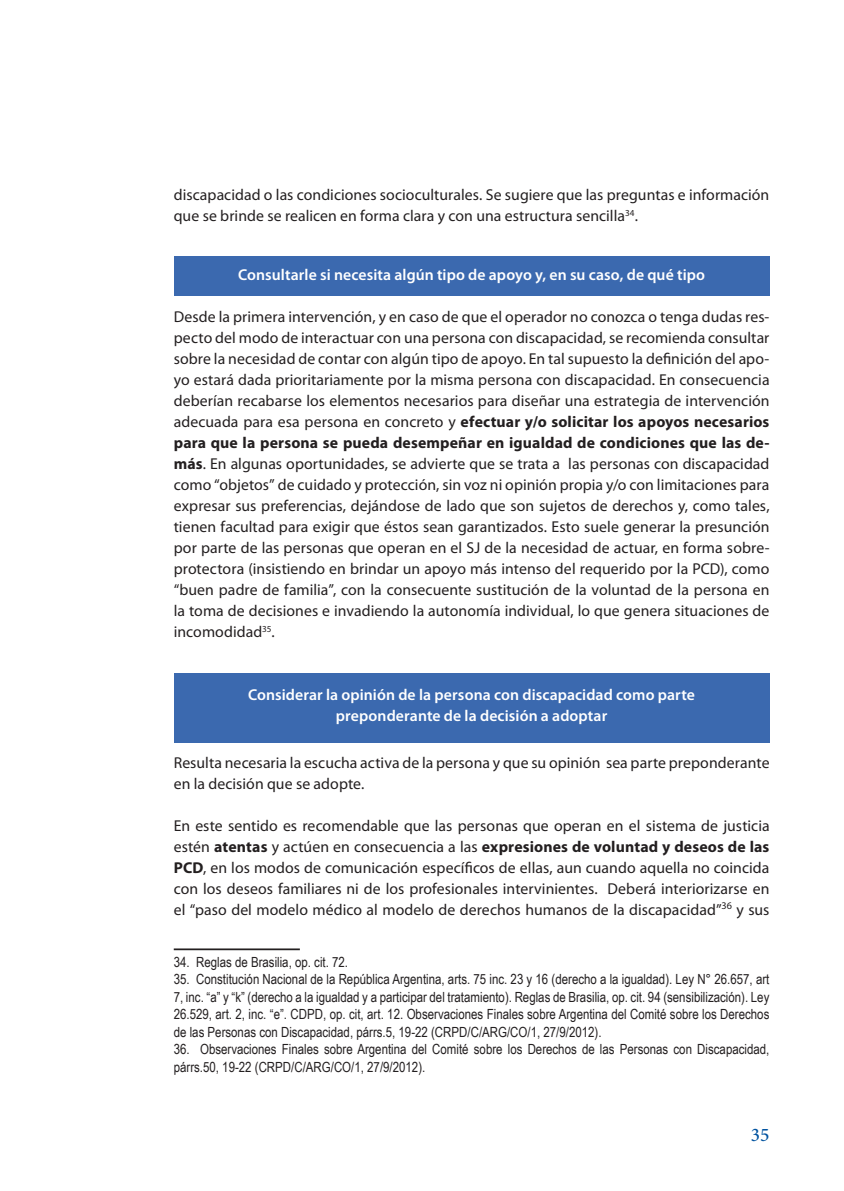
<style>
.page{position:relative;width:844px;height:1191px;background:#fff}
.page>*{position:absolute;margin:0;border:0;box-sizing:border-box;transform-origin:0 0}
.t1{font:500 19.25px "Minion Pro";color:#0153a0}
.t2{font:15.75px/21px "Myriad Pro";letter-spacing:.005em;color:#231f20}
.t3{font:600 15.75px/21px "Myriad Pro";letter-spacing:.005em;color:#fff;text-align:center}
.t4{font:14px/17.5px "Arial Narrow";color:#231f20;text-align:justify}
.s1{font-weight:700}
</style>
<div class="page">
<div style="left:174px;top:256px;width:595px;height:40px;background:#3b69af"></div>
<div style="left:174px;top:673px;width:595px;height:69px;background:#3b69af"></div>
<hr style="left:174px;top:948px;width:126px;height:2px;background:#231f20">
<p class="t2" style="left:174px;top:186px;width:597px">discapacidad o las condiciones socioculturales. Se sugiere que las preguntas e información que se brinde se realicen en forma clara y con una estructura sencilla<sup>34</sup>.</p>
<p class="t3" style="left:238px;top:266px;width:468px">Consultarle si necesita algún tipo de apoyo y, en su caso, de qué tipo</p>
<p class="t2" style="left:174px;top:308px;width:597px;text-align:justify">Desde la primera intervención, y en caso de que el operador no conozca o tenga dudas res&shy;pecto del modo de interactuar con una persona con discapacidad, se recomienda consultar sobre la necesidad de contar con algún tipo de apoyo. En tal supuesto la definición del apo&shy;yo estará dada prioritariamente por la misma persona con discapacidad. En consecuencia deberían recabarse los elementos necesarios para diseñar una estrategia de intervención adecuada para esa persona en concreto y <span class="s1">efectuar y/o solicitar los apoyos necesarios para que la persona se pueda desempeñar en igualdad de condiciones que las de&shy;más</span>. En algunas oportunidades, se advierte que se trata a las personas con discapacidad como “objetos” de cuidado y protección, sin voz ni opinión propia y/o con limitaciones para expresar sus preferencias, dejándose de lado que son sujetos de derechos y, como tales, tienen facultad para exigir que éstos sean garantizados. Esto suele generar la presunción por parte de las personas que operan en el SJ de la necesidad de actuar, en forma sobre&shy;protectora (insistiendo en brindar un apoyo más intenso del requerido por la PCD), como “buen padre de familia”, con la consecuente sustitución de la voluntad de la persona en la toma de decisiones e invadiendo la autonomía individual, lo que genera situaciones de incomodidad<sup>35</sup>.</p>
<p class="t3" style="left:248px;top:686px;width:448px">Considerar la opinión de la persona con discapacidad como parte preponderante de la decisión a adoptar</p>
<p class="t2" style="left:174px;top:753px;width:597px">Resulta necesaria la escucha activa de la persona y que su opinión sea parte preponderante en la decisión que se adopte.</p>
<p class="t2" style="left:174px;top:816px;width:597px;text-align:justify">En este sentido es recomendable que las personas que operan en el sistema de justicia estén <span class="s1">atentas</span> y actúen en consecuencia a las <span class="s1">expresiones de voluntad y deseos de las PCD</span>, en los modos de comunicación específicos de ellas, aun cuando aquella no coincida con los deseos familiares ni de los profesionales intervinientes. Deberá interiorizarse en el “paso del modelo médico al modelo de derechos humanos de la discapacidad”<sup>36</sup> y sus</p>
<p class="t4" style="left:174px;top:953px;width:176px">34. Reglas de Brasilia, op. cit. 72.</p>
<p class="t4" style="left:174px;top:970px;width:597px">35. Constitución Nacional de la República Argentina, arts. 75 inc. 23 y 16 (derecho a la igualdad). Ley N° 26.657, art 7, inc. “a” y “k” (derecho a la igualdad y a participar del tratamiento). Reglas de Brasilia, op. cit. 94 (sensibilización). Ley 26.529, art. 2, inc. “e”. CDPD, op. cit, art. 12. Observaciones Finales sobre Argentina del Comité sobre los Derechos de las Personas con Discapacidad, párrs.5, 19-22 (CRPD/C/ARG/CO/1, 27/9/2012).</p>
<p class="t4" style="left:174px;top:1040px;width:597px">36. Observaciones Finales sobre Argentina del Comité sobre los Derechos de las Personas con Discapacidad, párrs.50, 19-22 (CRPD/C/ARG/CO/1, 27/9/2012).</p>
<p class="t1" style="left:750px;top:1127px;width:20px">35</p>
</div>
